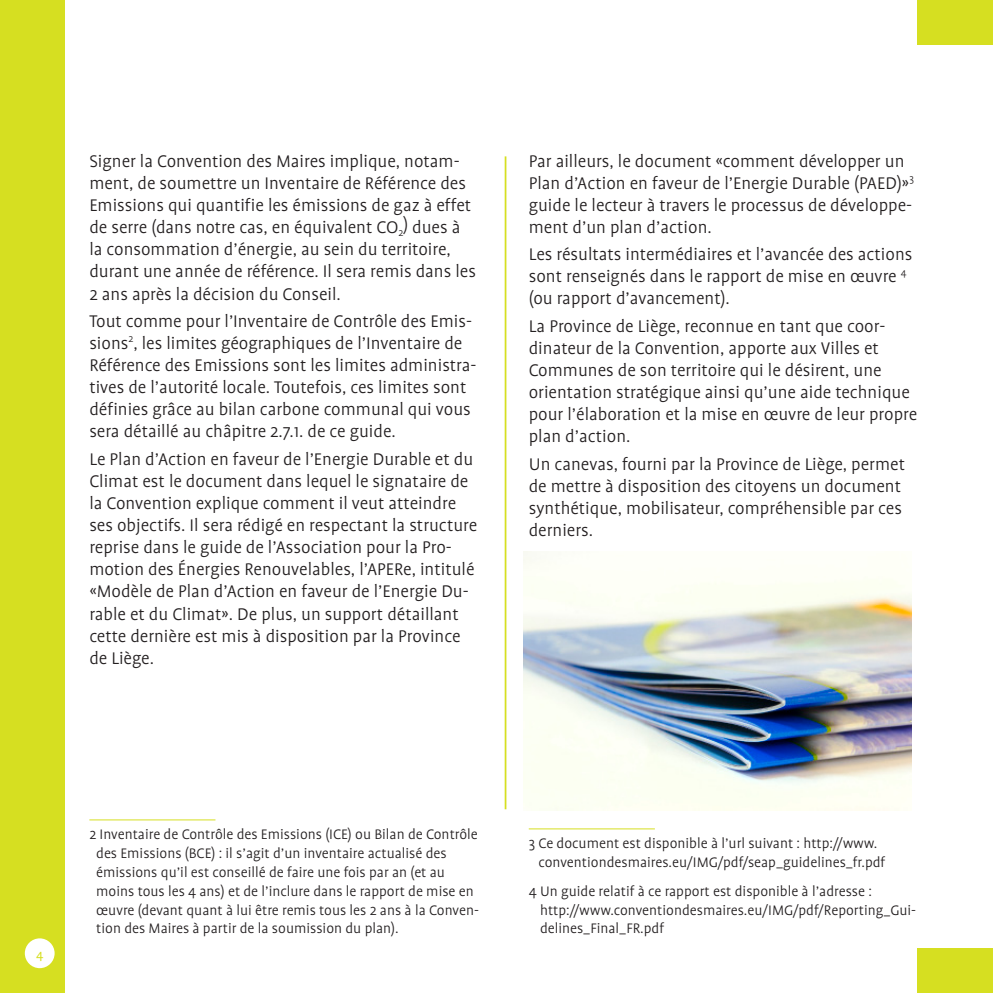
<style>
.page{position:relative;width:993px;height:993px;background:#fff}
.page>*{position:absolute;margin:0;border:0;box-sizing:border-box;transform-origin:0 0}
.t1{font:300 19.25px/22.1px "Profile OT";color:#231f20}
.t2{font:300 15.75px/18.9px "Profile OT";color:#231f20}
.t3{font:14px "Profile OT";color:#d6df21}
</style>
<div class="page">
<div style="left:0;top:0;width:64px;height:992px;background:#d6df21"></div>
<div style="left:25px;top:938px;width:30px;height:29px;background:#fff;border-radius:50%"></div>
<hr style="left:89px;top:819px;width:126px;height:1px;background:#d6df21">
<hr style="left:528px;top:828px;width:126px;height:1px;background:#d6df21">
<hr style="left:504px;top:156px;width:2px;height:653px;background:#d6df21">
<div style="left:916px;top:947px;width:76px;height:45px;background:#d6df21"></div>
<div style="left:916px;top:0;width:76px;height:45px;background:#d6df21"></div>
<img style="left:523px;top:551px;width:387px;height:258px">
<p class="t1" style="left:89px;top:150px;width:388px">Signer la Convention des Maires implique, notam&shy;ment, de soumettre un Inventaire de Référence des Emissions qui quantifie les émissions de gaz à effet de serre (dans notre cas, en équivalent CO<sub>2</sub>) dues à la consommation d’énergie, au sein du territoire, durant une année de référence. Il sera remis dans les 2 ans après la décision du Conseil.</p>
<p class="t1" style="left:89px;top:310px;width:388px">Tout comme pour l’Inventaire de Contrôle des Emis&shy;sions<sup>2</sup>, les limites géographiques de l’Inventaire de Référence des Emissions sont les limites administra&shy;tives de l’autorité locale. Toutefois, ces limites sont définies grâce au bilan carbone communal qui vous sera détaillé au châpitre 2.7.1. de ce guide.</p>
<p class="t1" style="left:89px;top:448px;width:389px">Le Plan d’Action en faveur de l’Energie Durable et du Climat est le document dans lequel le signataire de la Convention explique comment il veut atteindre ses objectifs. Il sera rédigé en respectant la structure reprise dans le guide de l’Association pour la Pro&shy;motion des énergies Renouvelables, l’APERe, intitulé «Modèle de Plan d’Action en faveur de l’Energie Du&shy;rable et du Climat». De plus, un support détaillant cette dernière est mis à disposition par la Province de Liège.</p>
<p class="t1" style="left:528px;top:150px;width:377px">Par ailleurs, le document «comment développer un<br>Plan d’Action en faveur de l’Energie Durable (paed</p>
<p class="t1" style="left:528px;top:172px;width:386px;text-align:justify;text-indent:368px">)»<sup>3 </sup>guide le lecteur à travers le processus de développe&shy;ment d’un plan d’action.</p>
<p class="t1" style="left:528px;top:243px;width:385px">Les résultats intermédiaires et l’avancée des actions sont renseignés dans le rapport de mise en œuvre <sup>4 </sup>(ou rapport d’avancement).</p>
<p class="t1" style="left:528px;top:315px;width:390px">La Province de Liège, reconnue en tant que coor&shy;dinateur de la Convention, apporte aux Villes et Communes de son territoire qui le désirent, une orientation stratégique ainsi qu’une aide technique pour l’élaboration et la mise en œuvre de leur propre plan d’action.</p>
<p class="t1" style="left:528px;top:453px;width:377px">Un canevas, fourni par la Province de Liège, permet de mettre à disposition des citoyens un document synthétique, mobilisateur, compréhensible par ces derniers.</p>
<p class="t3" style="left:36px;top:946px;width:9px">4</p>
<p class="t2" style="left:96px;top:824px;width:384px;text-indent:-7px">2 Inventaire de Contrôle des Emissions (ICE) ou Bilan de Contrôle des Emissions (BCE) : il s’agit d’un inventaire actualisé des émissions qu’il est conseillé de faire une fois par an (et au moins tous les 4 ans) et de l’inclure dans le rapport de mise en œuvre (devant quant à lui être remis tous les 2 ans à la Conven&shy;tion des Maires à partir de la soumission du plan).</p>
<p class="t2" style="left:538px;top:833px;width:348px;text-indent:-10px">3 Ce document est disponible à l’url suivant : http://www. conventiondesmaires.eu/IMG/pdf/seap_guidelines_fr.pdf</p>
<p class="t2" style="left:540px;top:881px;width:377px;text-indent:-11px">4 Un guide relatif à ce rapport est disponible à l’adresse : http://www.conventiondesmaires.eu/IMG/pdf/Reporting_Gui&shy;delines_Final_FR.pdf</p>
</div>
